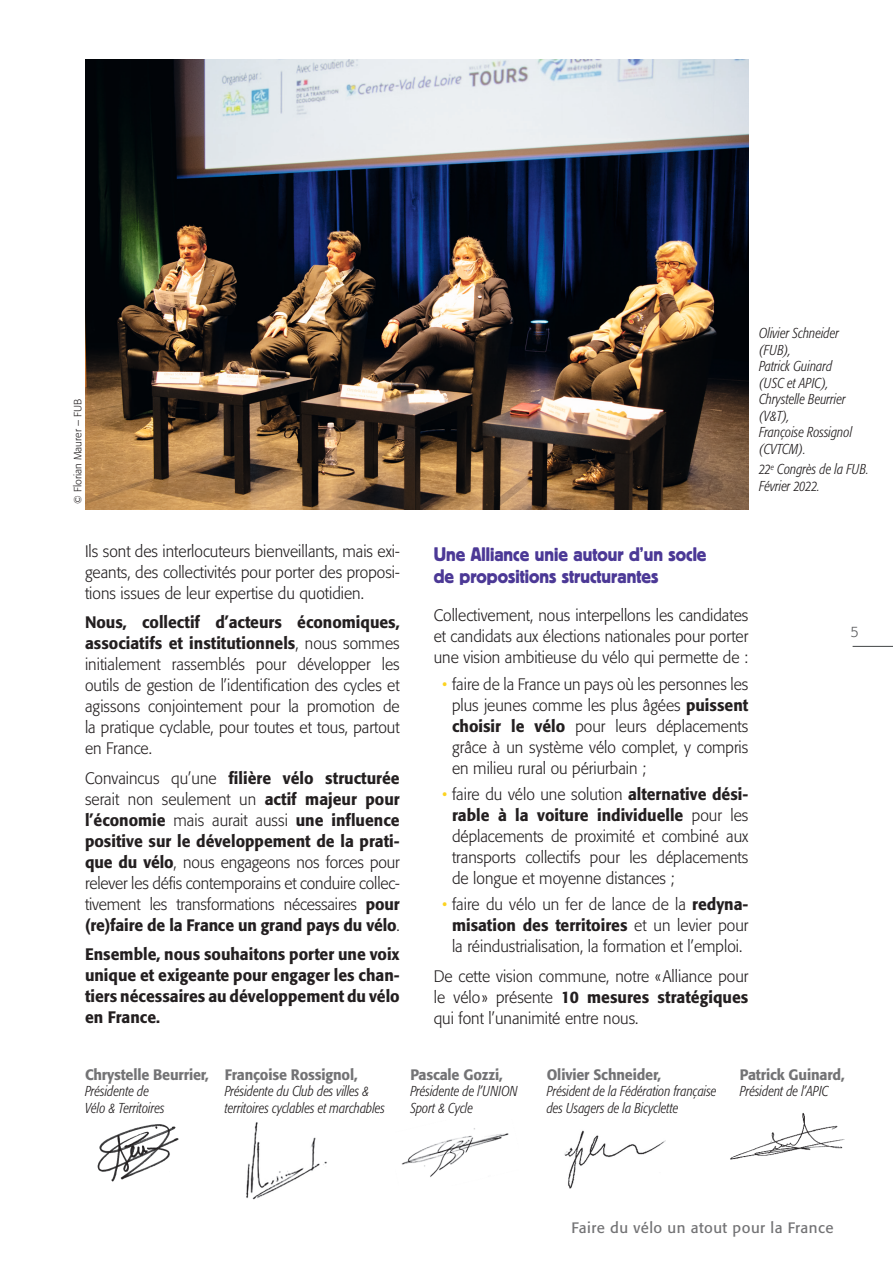
<style>
.page{position:relative;width:893px;height:1263px;background:#fff}
.page>*{position:absolute;margin:0;border:0;box-sizing:border-box;transform-origin:0 0}
.intertitre-ok{font:19.5px/22.5px "Block BE";color:#4c3996;scale:.95 1}
.edito-txt{font:300 16.5px/21px "Formata";color:#231f20;text-align:justify;scale:.95 1}
.txt-ok{font:300 16.5px/21px "Formata";color:#231f20;text-align:justify;scale:.95 1}
.edito-txt-2{font:500 16.5px/21px "Formata";color:#231f20;text-align:justify;scale:.95 1}
.txt-2-ok{font:500 15px "Formata";letter-spacing:-.01em;color:#737375;scale:.95 1}
.t1{font:15px "Formata";letter-spacing:.03em;color:#737375}
.t2{font:300 15px "Formata";color:#57585a;scale:.95 1}
.txt-2-ok-2{font:italic 300 condensed 14.25px/16.5px "Formata";color:#231f20;scale:.95 1}
._4__legende{font:300 10.5px "Formata";color:#231f20}
.s1{font-weight:500}
.s2{color:#fcd321}
</style>
<div class="page">
<hr style="left:853px;top:646px;width:40px;height:1px;background:#414445">
<img style="left:97px;top:1124px;width:82px;height:58px">
<img style="left:564px;top:1130px;width:101px;height:59px">
<img style="left:246px;top:1122px;width:81px;height:78px">
<img style="left:85px;top:60px;width:663px;height:449px">
<img style="left:401px;top:1128px;width:108px;height:49px">
<img style="left:730px;top:1113px;width:115px;height:47px">
<p class="_4__legende" style="left:72px;top:504px;width:107px;rotate:-90deg">© Florian Maurer – FUB</p>
<p class="txt-2-ok-2" style="left:759px;top:325px;width:100px">Olivier Schneider (FUB),<br>Patrick Guinard (USC et APIC),<br>Chrystelle Beurrier (V&amp;T),<br>Françoise Rossignol (CVTCM).</p>
<p class="txt-2-ok-2" style="left:759px;top:461px;width:117px">22<sup>e</sup> Congrès de la FUB.<br>Février 2022.</p>
<p class="edito-txt" style="left:85px;top:540px;width:333px">Ils sont des interlocuteurs bienveillants, mais exi&shy;geants, des collectivités pour porter des proposi&shy;tions issues de leur expertise du quotidien.</p>
<p class="edito-txt" style="left:85px;top:612px;width:333px"><span class="s1">Nous, collectif d’acteurs économiques, associatifs et institutionnels</span>, nous sommes initialement rassemblés pour développer les outils de gestion de l’identification des cycles et agissons conjointement pour la promotion de la pratique cyclable, pour toutes et tous, partout en France.</p>
<p class="edito-txt" style="left:85px;top:767px;width:333px">Convaincus qu’une <span class="s1">filière vélo structurée </span>serait non seulement un <span class="s1">actif majeur pour l’économie</span> mais aurait aussi <span class="s1">une influence positive sur le développement de la prati&shy;que du vélo</span>, nous engageons nos forces pour relever les défis contemporains et conduire collec&shy;tivement les transformations nécessaires <span class="s1">pour (re)faire de la France un grand pays du vélo</span>.</p>
<p class="edito-txt-2" style="left:85px;top:944px;width:333px">Ensemble, nous souhaitons porter une voix unique et exigeante pour engager les chan&shy;tiers nécessaires au développement du vélo en France.</p>
<p class="intertitre-ok" style="left:434px;top:542px;width:289px">Une Alliance unie autour d’un socle de propositions structurantes</p>
<p class="edito-txt" style="left:434px;top:605px;width:333px">Collectivement, nous interpellons les candidates et candidats aux élections nationales pour porter une vision ambitieuse du vélo qui permette de :</p>
<p class="txt-ok" style="left:452px;top:674px;width:313px;text-indent:-10px"><span class="s2">•</span> faire de la France un pays où les personnes les plus jeunes comme les plus âgées <span class="s1">puissent choisir le vélo</span> pour leurs déplacements grâce à un système vélo complet, y compris en milieu rural ou périurbain ;</p>
<p class="txt-ok" style="left:452px;top:784px;width:313px;text-indent:-10px"><span class="s2">•</span> faire du vélo une solution <span class="s1">alternative dési&shy;rable à la voiture individuelle</span> pour les déplacements de proximité et combiné aux transports collectifs pour les déplacements de longue et moyenne distances ;</p>
<p class="txt-ok" style="left:442px;top:894px;width:324px;text-align:center"><span class="s2">•</span> faire du vélo un fer de lance de la <span class="s1">redyna&shy;misation des territoires</span> et un levier pour la réindustrialisation, la formation et l’emploi.</p>
<p class="edito-txt" style="left:434px;top:966px;width:333px">De cette vision commune, notre «Alliance pour le vélo» présente <span class="s1">10 mesures stratégiques </span>qui font l’unanimité entre nous.</p>
<p class="t2" style="left:850px;top:623px;width:10px">5</p>
<p class="txt-2-ok" style="left:85px;top:1065px;width:132px">Chrystelle Beurrier,</p>
<p class="txt-2-ok-2" style="left:85px;top:1083px;width:85px">Présidente de<br>Vélo &amp; Territoires</p>
<p class="txt-2-ok" style="left:225px;top:1065px;width:141px">Françoise Rossignol,</p>
<p class="txt-2-ok-2" style="left:225px;top:1083px;width:170px">Présidente du Club des villes &amp; territoires cyclables et marchables</p>
<p class="txt-2-ok" style="left:410px;top:1065px;width:99px">Pascale Gozzi,</p>
<p class="txt-2-ok-2" style="left:410px;top:1083px;width:115px">Présidente de l’UNION<br>Sport &amp; Cycle</p>
<p class="txt-2-ok" style="left:547px;top:1065px;width:122px">Olivier Schneider,</p>
<p class="txt-2-ok-2" style="left:547px;top:1083px;width:180px">Président de la Fédération française des Usagers de la Bicyclette</p>
<p class="txt-2-ok" style="left:740px;top:1065px;width:112px">Patrick Guinard,</p>
<p class="txt-2-ok-2" style="left:740px;top:1083px;width:95px">Président de l’APIC</p>
<p class="t1" style="left:572px;top:1219px;width:263px">Faire du vélo un atout pour la France</p>
</div>
